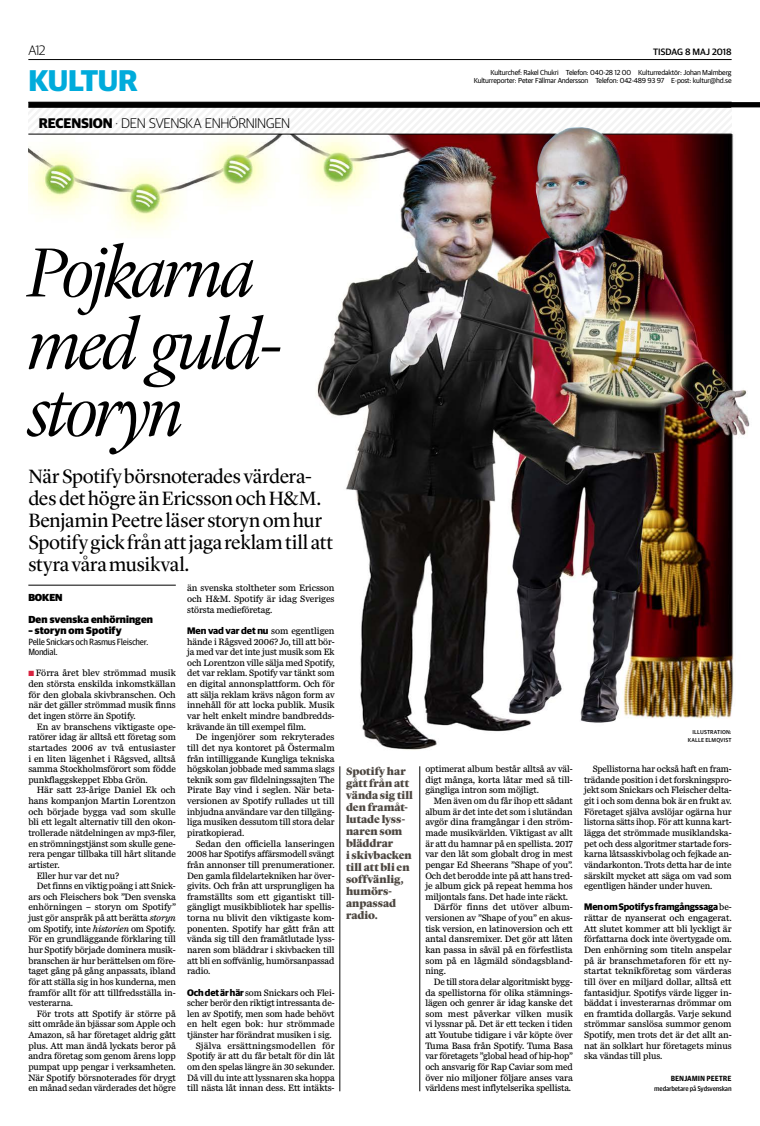
<style>
.page{position:relative;width:760px;height:1126px;background:#fff}
.page>*{position:absolute;margin:0;border:0;box-sizing:border-box;transform-origin:0 0}
._01b_Rubrik_XL_Mager{font:italic 300 72px/69.6px "Lyon Display";letter-spacing:-.03em;color:#000}
.t1{font:700 30px "Guardian Sans";letter-spacing:-.02em;color:#00abdb}
._21_Ingress_XL{font:20px/22px "Lyon Display";letter-spacing:-.01em;color:#000}
._43_Artikelvinjett_S{font:300 14px "Guardian Sans";letter-spacing:-.025em;color:#000}
.Paginering{font:300 13.7px "Guardian Sans";color:#000}
._82e_Citat{font:900 11px/12px "Lyon Display";letter-spacing:-.005em;color:#4e4842}
._81c_Rec_Rubrik{font:900 10.2px "Guardian Sans";letter-spacing:.01em;color:#000}
._81a_Rec_Vinjett{font:900 10.2px "Guardian Sans";letter-spacing:-.01em;color:#000}
._31_Bröd_Indrag{font:9.5px/10.6px "Miller Daily Three";letter-spacing:-.01em;color:#000;text-align:justify}
._32_Bröd_Fet_Ingång{font:9.5px/10.6px "Miller Daily Three";letter-spacing:-.01em;color:#000;text-align:justify}
.Z_Datum_Insida{font:500 9.2px "Guardian Sans";color:#000}
._81d_Rec_Info{font:9px/10.6px "Guardian Agate Sans 2";letter-spacing:-.04em;color:#000}
._51_Byline_Namn_Repo{font:500 7.5px "Guardian Agate Sans";letter-spacing:-.015em;color:#000}
.t2{font:7.2px/8px "Guardian Sans";letter-spacing:-.02em;color:#000;text-align:right}
._52_Byline_Epost{font:500 7px "Guardian Agate Sans";letter-spacing:-.03em;color:#000}
._61_Bildbyline{font:500 5.5px/7.6px "Guardian Text Sans";letter-spacing:.015em;color:#000;text-align:right}
.s1{font-weight:700}
.s2{color:#d8223f}
.s3{font-style:italic}
.s4{font-family:"Guardian Sans";font-weight:700}
</style>
<div class="page">
<hr style="left:28px;top:59px;width:703px;height:1px;background:#000">
<div style="left:28px;top:102px;width:732px;height:5px;background:#000"></div>
<hr style="left:419px;top:766px;width:1px;height:325px;background:#000">
<hr style="left:340px;top:766px;width:1px;height:325px;background:#000">
<img style="left:28px;top:110px;width:722px;height:640px">
<hr style="left:28px;top:585px;width:148px;height:1px;background:#000">
<svg style="left:28px;top:108px;width:703px;height:26px"></svg>
<hr style="left:28px;top:107px;width:703px;height:1px;background:#000">
<hr style="left:28px;top:134px;width:703px;height:1px;background:#000">
<img style="left:534px;top:127px;width:94px;height:123px">
<p class="Paginering" style="left:28px;top:43px;width:19px">A12</p>
<h2 class="t1" style="left:28px;top:63px;width:111px">KULTUR</h2>
<p class="_43_Artikelvinjett_S" style="left:39px;top:116px;width:253px"><span class="s1">RECENSION</span> · DEN SVENSKA ENHÖRNINGEN</p>
<p class="Z_Datum_Insida" style="left:653px;top:47px;width:80px">TISDAG 8 MAJ 2018</p>
<p class="t2" style="left:474px;top:69px;width:259px">Kulturchef: Rakel Chukri Telefon: 040-28 12 00 Kulturredaktör: Johan Malmberg<br>Kulturreporter: Peter Fällmar Andersson Telefon: 042-489 93 97 E-post: kultur@hd.se</p>
<p class="_01b_Rubrik_XL_Mager" style="left:28px;top:233px;width:256px">Pojkarna med guld&shy;storyn</p>
<p class="_21_Ingress_XL" style="left:28px;top:463px;width:306px">När Spotify börsnoterades värdera&shy;des det högre än Ericsson och H&amp;M.<br>Benjamin Peetre läser storyn om hur Spotify gick från att jaga reklam till att styra våra musikval.</p>
<p class="_81a_Rec_Vinjett" style="left:28px;top:591px;width:36px">BOKEN</p>
<p class="_81c_Rec_Rubrik" style="left:28px;top:613px;width:126px">Den svenska enhörningen</p>
<p class="_81c_Rec_Rubrik" style="left:28px;top:624px;width:95px">– storyn om Spotify</p>
<p class="_81d_Rec_Info" style="left:28px;top:635px;width:122px">Pelle Snickars och Rasmus Fleischer.<br>Mondial.</p>
<p class="_32_Bröd_Fet_Ingång" style="left:28px;top:668px;width:149px"><span class="s2">■</span> Förra året blev strömmad musik den största enskilda inkomstkällan för den globala skivbranschen. Och när det gäller strömmad musik finns det ingen större än Spotify.</p>
<p class="_31_Bröd_Indrag" style="left:28px;top:721px;width:149px;text-indent:9px">En av branschens viktigaste ope&shy;ratörer idag är alltså ett företag som startades 2006 av två entusiaster i en liten lägenhet i Rågsved, alltså samma Stockholmsförort som födde punkflaggskeppet Ebba Grön.</p>
<p class="_31_Bröd_Indrag" style="left:28px;top:785px;width:149px;text-indent:9px">Här satt 23-årige Daniel Ek och hans kompanjon Martin Lorentzon och började bygga vad som skulle bli ett legalt alternativ till den okon&shy;trollerade nätdelningen av mp3-filer, en strömningstjänst som skulle gene&shy;rera pengar tillbaka till hårt slitande artister.</p>
<p class="_31_Bröd_Indrag" style="left:37px;top:870px;width:84px">Eller hur var det nu?</p>
<p class="_31_Bröd_Indrag" style="left:28px;top:880px;width:149px;text-indent:9px">Det finns en viktig poäng i att Snick&shy;ars och Fleischers bok ”Den svenska enhörningen – storyn om Spotify” just gör anspråk på att berätta <span class="s3">storyn </span>om Spotify, inte <span class="s3">historien</span> om Spotify.<br>För en grundläggande förklaring till hur Spotify började dominera musik&shy;branschen är hur berättelsen om före&shy;taget gång på gång anpassats, ibland för att ställa sig in hos kunderna, men framför allt för att tillfredsställa in&shy;vesterarna.</p>
<p class="_31_Bröd_Indrag" style="left:28px;top:1008px;width:149px;text-indent:9px">För trots att Spotify är större på sitt område än bjässar som Apple och Amazon, så har företaget aldrig gått plus. Att man ändå lyckats beror på andra företag som genom årens lopp pumpat upp pengar i verksamheten.<br>När Spotify börsnoterades för drygt en månad sedan värderades det högre</p>
<p class="_31_Bröd_Indrag" style="left:187px;top:583px;width:149px">än svenska stoltheter som Ericsson och H&amp;M. Spotify är idag Sveriges största medieföretag.</p>
<p class="_31_Bröd_Indrag" style="left:187px;top:625px;width:149px"><span class="s4">Men vad var det nu</span> som egentligen hände i Rågsved 2006? Jo, till att bör&shy;ja med var det inte just musik som Ek och Lorentzon ville sälja med Spotify, det var reklam. Spotify var tänkt som en digital annonsplattform. Och för att sälja reklam krävs någon form av innehåll för att locka publik. Musik var helt enkelt mindre bandbredds&shy;krävande än till exempel film.</p>
<p class="_31_Bröd_Indrag" style="left:187px;top:732px;width:149px;text-indent:9px">De ingenjörer som rekryterades till det nya kontoret på Östermalm från intilliggande Kungliga tekniska högskolan jobbade med samma slags teknik som gav fildelningssajten The Pirate Bay vind i seglen. När beta&shy;versionen av Spotify rullades ut till inbjudna användare var den tillgäng&shy;liga musiken dessutom till stora delar piratkopierad.</p>
<p class="_31_Bröd_Indrag" style="left:187px;top:838px;width:149px;text-indent:9px">Sedan den officiella lanseringen 2008 har Spotifys affärsmodell svängt från annonser till prenumerationer.<br>Den gamla fildelartekniken har över&shy;givits. Och från att ursprungligen ha framställts som ett gigantiskt till&shy;gängligt musikbibliotek har spellis&shy;torna nu blivit den viktigaste kom&shy;ponenten. Spotify har gått från att vända sig till den framåtlutade lyss&shy;naren som bläddrar i skivbacken till att bli en soffvänlig, humörsanpassad radio.</p>
<p class="_32_Bröd_Fet_Ingång" style="left:187px;top:987px;width:149px"><span class="s4">Och det är här</span> som Snickars och Flei&shy;scher berör den riktigt intressanta de&shy;len av Spotify, men som hade behövt en helt egen bok: hur strömmade tjänster har förändrat musiken i sig.</p>
<p class="_31_Bröd_Indrag" style="left:187px;top:1040px;width:149px;text-indent:9px">Själva ersättningsmodellen för Spotify är att du får betalt för din låt om den spelas längre än 30 sekunder.<br>Då vill du inte att lyssnaren ska hoppa till nästa låt innan dess. Ett intäkts-</p>
<p class="_82e_Citat" style="left:346px;top:763px;width:68px">Spotify har gått från att vända sig till den framåt&shy;lutade lyss&shy;naren som bläddrar<br>i skivbacken till att bli en soffvänlig, humörs&shy;anpassad radio.</p>
<p class="_31_Bröd_Indrag" style="left:425px;top:764px;width:149px">optimerat album består alltså av väl&shy;digt många, korta låtar med så till&shy;gängliga intron som möjligt.</p>
<p class="_31_Bröd_Indrag" style="left:425px;top:795px;width:149px;text-indent:9px">Men även om du får ihop ett sådant album är det inte det som i slutändan avgör dina framgångar i den ström&shy;made musikvärlden. Viktigast av allt är att du hamnar på en spellista. 2017 var den låt som globalt drog in mest pengar Ed Sheerans ”Shape of you”.<br>Och det berodde inte på att hans tred&shy;je album gick på repeat hemma hos miljontals fans. Det hade inte räckt.</p>
<p class="_31_Bröd_Indrag" style="left:425px;top:902px;width:149px;text-indent:9px">Därför finns det utöver album&shy;versionen av ”Shape of you” en akus&shy;tisk version, en latinoversion och ett antal dansremixer. Det gör att låten kan passa in såväl på en förfestlista som på en lågmäld söndagsbland&shy;ning.</p>
<p class="_31_Bröd_Indrag" style="left:425px;top:976px;width:149px;text-indent:9px">De till stora delar algoritmiskt bygg&shy;da spellistorna för olika stämnings&shy;lägen och genrer är idag kanske det som mest påverkar vilken musik vi lyssnar på. Det är ett tecken i tiden att Youtube tidigare i vår köpte över Tuma Basa från Spotify. Tuma Basa var företagets ”global head of hip-hop” och ansvarig för Rap Caviar som med över nio miljoner följare anses vara världens mest inflytelserika spellista.</p>
<p class="_61_Bildbyline" style="left:687px;top:728px;width:45px">ILLUSTRATION:<br>KALLE ELMQVIST</p>
<p class="_31_Bröd_Indrag" style="left:584px;top:764px;width:149px;text-indent:9px">Spellistorna har också haft en fram&shy;trädande position i det forskningspro&shy;jekt som Snickars och Fleischer delta&shy;git i och som denna bok är en frukt av.<br>Företaget själva avslöjar ogärna hur listorna sätts ihop. För att kunna kart&shy;lägga det strömmade musiklandska&shy;pet och dess algoritmer startade fors&shy;karna låtsasskivbolag och fejkade an&shy;vändarkonton. Trots detta har de inte särskilt mycket att säga om vad som egentligen händer under huven.</p>
<p class="_32_Bröd_Fet_Ingång" style="left:584px;top:902px;width:149px"><span class="s4">Men om Spotifys framgångssaga</span> be&shy;rättar de nyanserat och engagerat.<br>Att slutet kommer att bli lyckligt är författarna dock inte övertygade om.<br>Den enhörning som titeln anspelar på är branschmetaforen för ett ny&shy;startat teknikföretag som värderas till över en miljard dollar, alltså ett fantasidjur. Spotifys värde ligger in&shy;bäddat i investerarnas drömmar om en framtida dollargås. Varje sekund strömmar sanslösa summor genom Spotify, men trots det är det allt an&shy;nat än solklart hur företagets minus ska vändas till plus.</p>
<p class="_51_Byline_Namn_Repo" style="left:671px;top:1073px;width:62px">BENJAMIN PEETRE</p>
<p class="_52_Byline_Epost" style="left:654px;top:1084px;width:79px">medarbetare på Sydsvenskan</p>
</div>
